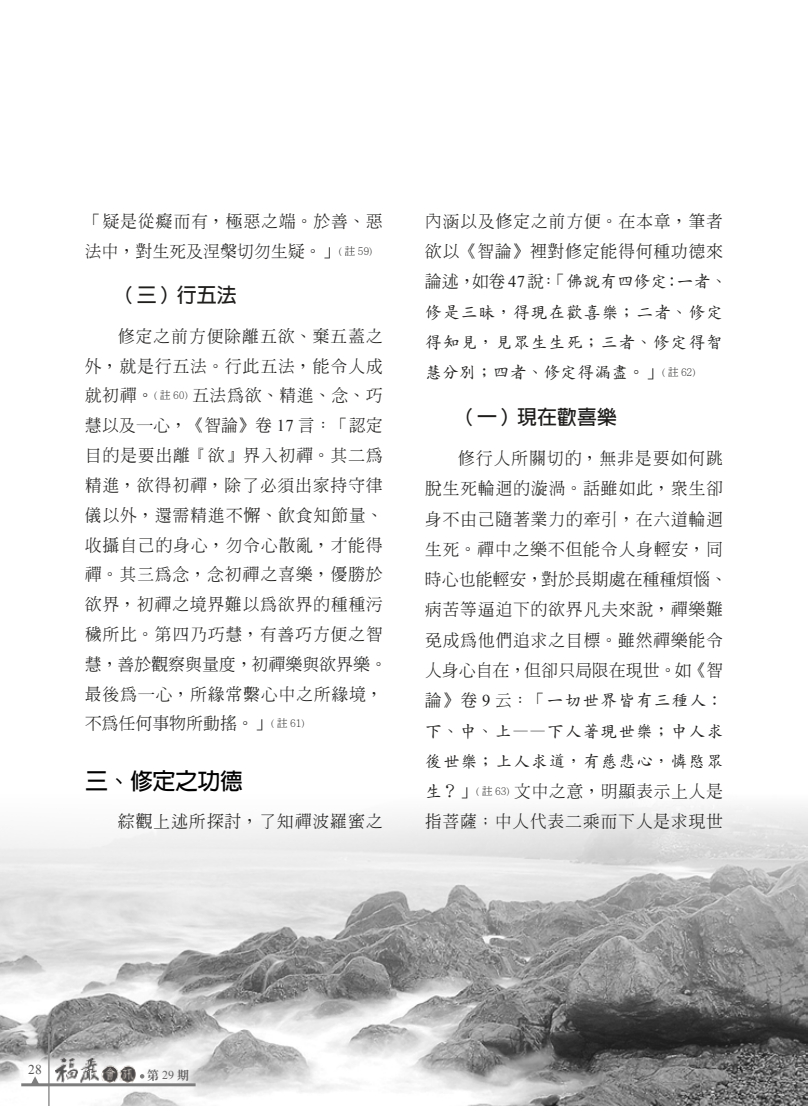
<style>
.page{position:relative;width:808px;height:1106px;background:#fff}
.page>*{position:absolute;margin:0;border:0;box-sizing:border-box;transform-origin:0 0}
.t1{font:700 22.5px "ID Hei";color:#000}
.t2{font:700 19.5px "ID Hei";letter-spacing:.025em;color:#1f1e1d}
.t3{font:300 16.5px/29.8px "ID Ming";letter-spacing:.07em;color:#1f1e1d}
.t4{font:16.5px/30.3px "ID Kai STD";letter-spacing:.075em;color:#1f1e1d}
.t5{font:300 16.5px/29.8px "ID Ming";letter-spacing:.025em;color:#1f1e1d}
.t6{font:13.5px "Times New Roman";color:#595757}
.t7{font:12px "ID Ming Extra";color:#666464}
.s1{font-family:"Adobe Ming Std";font-size:10.5px}
.s2{font-family:"Times New Roman";font-weight:400}
.s3{font-family:"Ming Li U";font-weight:400}
.s4{font-family:"ID Ming";font-weight:300}
.s5{font-family:"Times New Roman"}
.s6{font-family:"Adobe Ming Std";font-weight:300;font-size:10.5px}
.s7{font-family:"ID Kai STD";font-weight:400}
</style>
<div class="page">
<img style="left:0;top:804px;width:808px;height:302px">
<hr style="left:48px;top:1033px;width:2px;height:73px;background:#929292">
<hr style="left:21px;top:1083px;width:175px;height:3px;background:#7d7d7d">
<img style="left:56px;top:1058px;width:80px;height:24px">
<svg style="left:140px;top:1074px;width:4px;height:4px"></svg>
<svg style="left:31px;top:1076px;width:8px;height:8px"></svg>
<p class="t5" style="left:85px;top:206px;width:299px">「疑是從癡而有，極惡之端。於善、惡法中，對生死及涅槃切勿生疑。」<span class="s1">( 註 59)</span></p>
<p class="t2" style="left:117px;top:285px;width:121px">（三）行五法</p>
<p class="t3" style="left:85px;top:321px;width:303px;text-indent:33px">修定之前方便除離五欲、棄五蓋之外，就是行五法。行此五法，能令人成就初禪。<span class="s1">( 註 60)</span> 五法為欲、精進、念、巧慧以及一心，《智論》卷 <span class="s2">17</span> 言：「認定目的是要出離『欲』界入初禪。其二為精進，欲得初禪，除了必須出家持守律儀以外，還需精進不懈、飲食知節量、收攝自己的身心，勿令心散亂，才能得禪。其三為念，念初禪之喜樂，優勝於欲界，初禪之境界難以為欲界的種種污穢所比。第四乃巧慧，有善巧方便之智慧，善於觀察與量度，初禪樂與欲界樂。最後為一心，所緣常繫心中之所緣境，不為任何事物所動搖。」<span class="s1">( 註 61)</span></p>
<h1 class="t1" style="left:85px;top:770px;width:159px">三、修定之功德</h1>
<p class="t3" style="left:118px;top:806px;width:266px">綜觀上述所探討，了知禪波羅蜜之</p>
<p class="t3" style="left:425px;top:206px;width:299px;line-height:30.3px"><span class="s3">內</span>涵以及修定之前方便。在本章，筆者欲以《智論》裡對修定能得何種功德來</p>
<p class="t4" style="left:425px;top:266px;width:303px"><span class="s4">論述，如卷</span><span class="s5">47</span><span class="s4">說：「</span>佛說有四修定：一者、修是三昧，得現在歡喜樂；二者、修定得知見，見眾生生死；三者、修定得智慧分別；四者、修定得漏盡。<span class="s4">」</span><span class="s6">( 註 62)</span></p>
<p class="t2" style="left:457px;top:407px;width:161px">（一）現在歡喜樂</p>
<p class="t3" style="left:425px;top:443px;width:303px;line-height:30.3px;text-indent:33px">修行人所關切的，無非是要如何跳脫生死輪迴的漩渦。話雖如此，眾生卻身不由己隨著業力的牽引，在六道輪迴生死。禪中之樂不但能令人身輕安，同時心也能輕安，對於長期處在種種煩惱、病苦等逼迫下的欲界凡夫來說，禪樂難免成為他們追求之目標。雖然禪樂能令人身心自在，但卻只局限在現世。如《智</p>
<p class="t4" style="left:425px;top:685px;width:299px;text-align:justify"><span class="s4">論》卷</span> <span class="s5">9</span> <span class="s4">云：「</span>一切世界皆有三種人：下、中、上——下人著現世樂；中人求後世樂；上人求道，有慈悲心，憐愍眾</p>
<p class="t3" style="left:425px;top:775px;width:299px;line-height:30.3px"><span class="s7">生？</span>」<span class="s1">( 註 63)</span> 文中之意，明顯表示上人是指菩薩；中人代表二乘而下人是求現世</p>
<p class="t6" style="left:28px;top:1060px;width:15px">28</p>
<p class="t7" style="left:147px;top:1069px;width:43px">第<span class="s5">29</span>期</p>
</div>
